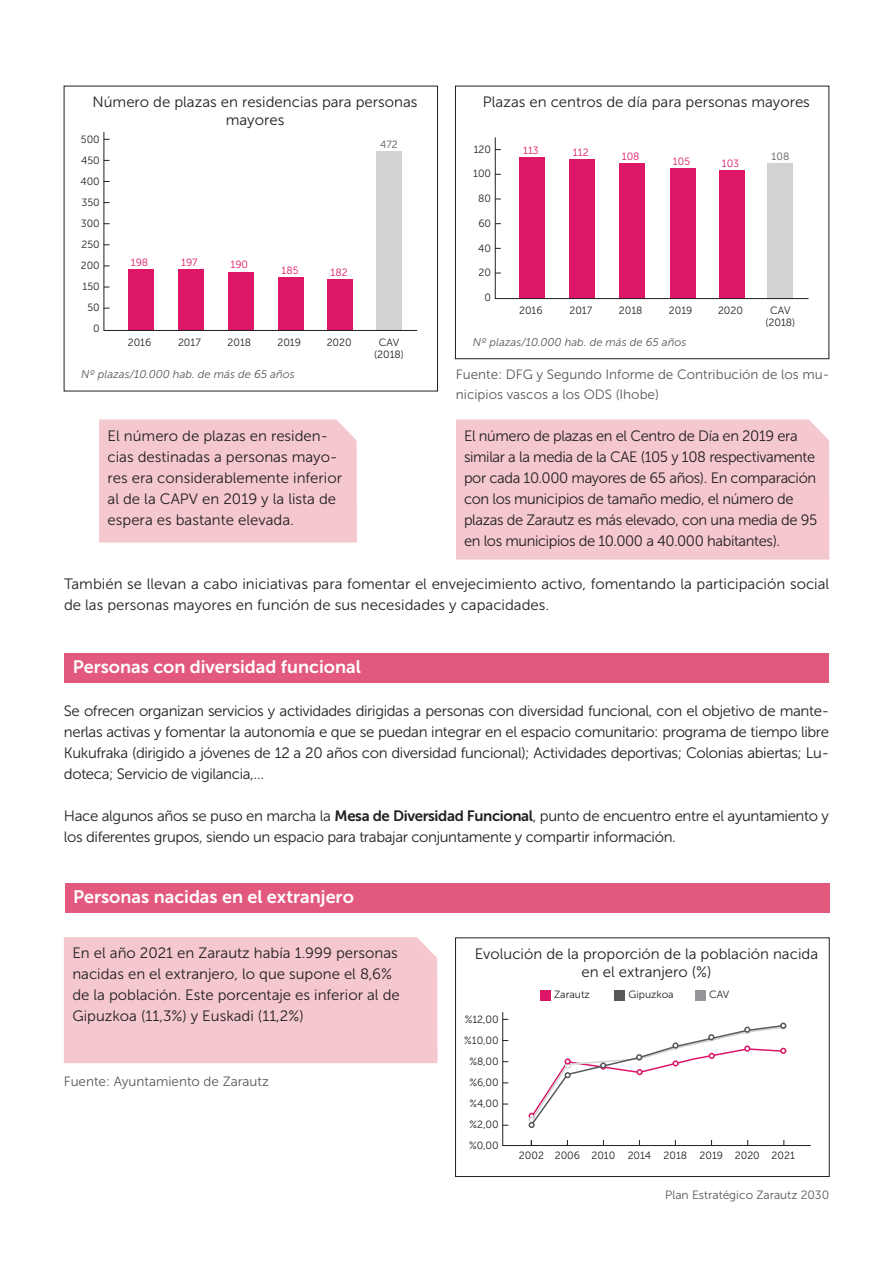
<style>
.page{position:relative;width:893px;height:1263px;background:#fff}
.page>*{position:absolute;margin:0;border:0;box-sizing:border-box;transform-origin:0 0}
.t1{font:18px "Museo Sans 700";color:#fff}
.t2{font:15px/21px "Museo Sans 300";color:#231f20}
.t3{font:15px/21px "Museo Sans 300";letter-spacing:-.025em;color:#231f20}
.t4{font:13.5px/19.5px "Museo Sans 300";color:#57585a}
.t5{font:12px "Museo Sans 300";color:#57585a}
.t6{font:italic 11.25px "Museo Sans 300";color:#57585a}
.t7{font:10.5px/21px "Museo Sans 300";color:#231f20;text-align:center}
.t8{font:10.5px "Museo Sans 300";color:#dd1667}
.t9{font:10.5px "Museo Sans 300";color:#57585a}
.s1{font-family:"Museo Sans 700"}
</style>
<div class="page">
<div style="left:64px;top:653px;width:765px;height:29px;background:#e3597e"></div>
<div style="left:99px;top:419px;width:258px;height:124px;background:#f4c8ce"></div>
<div style="left:456px;top:419px;width:373px;height:141px;background:#f4c8ce"></div>
<div style="left:455px;top:86px;width:374px;height:273px;border:1px solid #231f20"></div>
<svg style="left:104px;top:132px;width:314px;height:199px"></svg>
<svg style="left:495px;top:137px;width:314px;height:162px"></svg>
<div style="left:65px;top:883px;width:764px;height:30px;background:#e3597e"></div>
<div style="left:64px;top:937px;width:374px;height:126px;background:#f4c8ce"></div>
<div style="left:455px;top:938px;width:374px;height:239px;border:1px solid #231f20"></div>
<div style="left:540px;top:990px;width:10px;height:11px;background:#dd1667"></div>
<div style="left:614px;top:990px;width:11px;height:11px;background:#57585a"></div>
<div style="left:695px;top:990px;width:10px;height:11px;background:#939598"></div>
<svg style="left:502px;top:1012px;width:309px;height:134px"></svg>
<div style="left:636px;top:1069px;width:7px;height:6px;border:2px solid #dd1667;border-radius:50%"></div>
<p class="t2" style="left:92px;top:93px;width:327px;line-height:18px;text-align:center">Número de plazas en residencias para personas mayores</p>
<p class="t2" style="left:483px;top:92px;width:329px">Plazas en centros de día para personas mayores</p>
<p class="t7" style="left:80px;top:129px;width:21px;text-align:right">500<br>450<br>400<br>350<br>300<br>250<br>200<br>150<br>50<br>0</p>
<p class="t7" style="left:474px;top:139px;width:19px">120</p>
<p class="t9" style="left:380px;top:139px;width:19px">472</p>
<p class="t7" style="left:473px;top:163px;width:20px">100</p>
<p class="t7" style="left:478px;top:188px;width:14px">80</p>
<p class="t7" style="left:478px;top:213px;width:14px">60</p>
<p class="t7" style="left:478px;top:238px;width:14px">40</p>
<p class="t7" style="left:479px;top:262px;width:14px">20</p>
<p class="t7" style="left:485px;top:287px;width:8px">0</p>
<p class="t8" style="left:131px;top:257px;width:19px">198</p>
<p class="t8" style="left:181px;top:257px;width:18px">197</p>
<p class="t8" style="left:231px;top:259px;width:19px">190</p>
<p class="t8" style="left:282px;top:265px;width:19px">185</p>
<p class="t8" style="left:331px;top:267px;width:19px">182</p>
<p class="t8" style="left:523px;top:145px;width:17px">113</p>
<p class="t8" style="left:573px;top:147px;width:17px">112</p>
<p class="t8" style="left:622px;top:151px;width:19px">108</p>
<p class="t8" style="left:673px;top:155px;width:19px">105</p>
<p class="t8" style="left:722px;top:158px;width:19px">103</p>
<p class="t9" style="left:771px;top:151px;width:19px">108</p>
<p class="t7" style="left:519px;top:300px;width:25px">2016</p>
<p class="t7" style="left:569px;top:300px;width:24px">2017</p>
<p class="t7" style="left:619px;top:300px;width:25px">2018</p>
<p class="t7" style="left:669px;top:300px;width:25px">2019</p>
<p class="t7" style="left:718px;top:300px;width:26px">2020</p>
<p class="t7" style="left:765px;top:304px;width:31px;line-height:12px">CAV (2018)</p>
<p class="t7" style="left:128px;top:332px;width:25px">2016</p>
<p class="t7" style="left:178px;top:332px;width:24px">2017</p>
<p class="t7" style="left:228px;top:332px;width:25px">2018</p>
<p class="t7" style="left:277px;top:332px;width:25px">2019</p>
<p class="t7" style="left:327px;top:332px;width:26px">2020</p>
<p class="t7" style="left:374px;top:336px;width:31px;line-height:12px">CAV (2018)</p>
<p class="t6" style="left:81px;top:368px;width:215px">Nº plazas/10.000 hab. de más de 65 años</p>
<p class="t6" style="left:473px;top:336px;width:215px">Nº plazas/10.000 hab. de más de 65 años</p>
<p class="t4" style="left:456px;top:365px;width:375px">Fuente: DFG y Segundo Informe de Contribución de los mu&shy;nicipios vascos a los ODS (Ihobe)</p>
<p class="t2" style="left:108px;top:425px;width:236px">El número de plazas en residen&shy;cias destinadas a personas mayo&shy;res era considerablemente inferior al de la CAPV en 2019 y la lista de espera es bastante elevada.</p>
<p class="t3" style="left:464px;top:425px;width:355px">El número de plazas en el Centro de Día en 2019 era similar a la media de la CAE (105 y 108 respectivamente por cada 10.000 mayores de 65 años). En comparación con los municipios de tamaño medio, el número de plazas de Zarautz es más elevado, con una media de 95 en los municipios de 10.000 a 40.000 habitantes).</p>
<p class="t2" style="left:64px;top:573px;width:767px">También se llevan a cabo iniciativas para fomentar el envejecimiento activo, fomentando la participación social de las personas mayores en función de sus necesidades y capacidades.</p>
<p class="t1" style="left:73px;top:656px;width:290px">Personas con diversidad funcional</p>
<p class="t2" style="left:64px;top:700px;width:767px;text-align:justify">Se ofrecen organizan servicios y actividades dirigidas a personas con diversidad funcional, con el objetivo de mante&shy;nerlas activas y fomentar la autonomía e que se puedan integrar en el espacio comunitario: programa de tiempo libre Kukufraka (dirigido a jóvenes de 12 a 20 años con diversidad funcional); Actividades deportivas; Colonias abiertas; Lu&shy;doteca; Servicio de vigilancia,…</p>
<p class="t3" style="left:64px;top:805px;width:767px">Hace algunos años se puso en marcha la <span class="s1">Mesa de Diversidad Funcional</span>, punto de encuentro entre el ayuntamiento y los diferentes grupos, siendo un espacio para trabajar conjuntamente y compartir información.</p>
<p class="t1" style="left:73px;top:887px;width:282px">Personas nacidas en el extranjero</p>
<p class="t2" style="left:72px;top:943px;width:329px">En el año 2021 en Zarautz había 1.999 personas nacidas en el extranjero, lo que supone el 8,6% de la población. Este porcentaje es inferior al de Gipuzkoa (11,3%) y Euskadi (11,2%)</p>
<p class="t4" style="left:64px;top:1071px;width:207px">Fuente: Ayuntamiento de Zarautz</p>
<p class="t2" style="left:475px;top:945px;width:345px;line-height:18px;text-align:center">Evolución de la proporción de la población nacida en el extranjero (%)</p>
<p class="t7" style="left:464px;top:1009px;width:36px">%12,00 %10,00 %8,00 %6,00 %4,00 %2,00 %0,00</p>
<p class="t7" style="left:519px;top:1145px;width:277px">2002 2006 2010 2014 2018 2019 2020 2021</p>
<p class="t7" style="left:554px;top:984px;width:37px">Zarautz</p>
<p class="t7" style="left:628px;top:984px;width:47px">Gipuzkoa</p>
<p class="t7" style="left:709px;top:984px;width:22px">CAV</p>
<p class="t5" style="left:665px;top:1188px;width:165px">Plan Estratégico Zarautz 2030</p>
</div>
